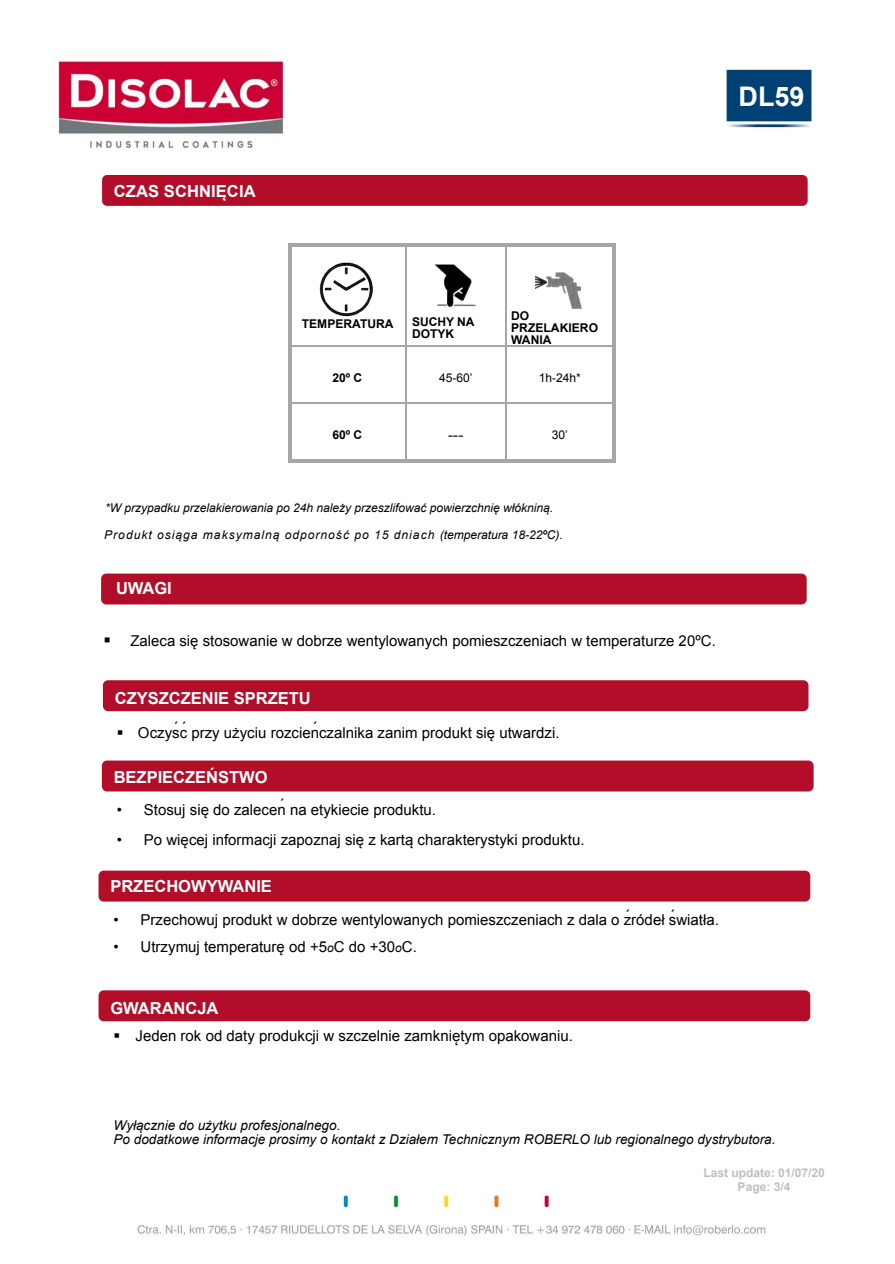
<style>
.page{position:relative;width:895px;height:1264px;background:#fff}
.page>*{position:absolute;margin:0;border:0;box-sizing:border-box;transform-origin:0 0}
.t1{font:700 27px "Arial";color:#fff}
.t2{font:700 16.5px "Arial";letter-spacing:-.005em;color:#fff}
.t3{font:15px "Arial";color:#000}
.t4{font:italic 13.5px/14px "Arial";color:#000}
.t5{font:italic 12px "Arial";letter-spacing:-.005em;color:#000}
.t6{font:italic 12px "Arial";letter-spacing:.08em;color:#000}
.t7{font:700 12px/12px "Arial";color:#000}
.t8{font:700 12px/13.8px "Arial";letter-spacing:-.005em;color:#bfbfbf;text-align:center}
.t9{font:12px "Arial";letter-spacing:-.005em;color:#000}
.s1{font-style:italic;font-size:12px}
</style>
<div class="page">
<img style="left:53px;top:55px;width:233px;height:94px">
<img style="left:137px;top:1194px;width:629px;height:42px">
<img style="left:725px;top:68px;width:90px;height:60px">
<img style="left:320px;top:262px;width:53px;height:54px">
<img style="left:535px;top:272px;width:47px;height:37px">
<hr style="left:291px;top:243px;width:114px;height:3px;background:#a6a6a6">
<hr style="left:408px;top:243px;width:97px;height:3px;background:#a6a6a6">
<hr style="left:508px;top:243px;width:104px;height:3px;background:#a6a6a6">
<hr style="left:288px;top:246px;width:3px;height:100px;background:#a6a6a6">
<hr style="left:405px;top:246px;width:1px;height:100px;background:#a6a6a6">
<hr style="left:505px;top:246px;width:1px;height:100px;background:#a6a6a6">
<hr style="left:612px;top:246px;width:3px;height:100px;background:#a6a6a6">
<hr style="left:291px;top:346px;width:114px;height:1px;background:#a6a6a6">
<hr style="left:406px;top:346px;width:99px;height:1px;background:#a6a6a6">
<hr style="left:506px;top:346px;width:106px;height:1px;background:#a6a6a6">
<hr style="left:288px;top:347px;width:3px;height:55px;background:#a6a6a6">
<hr style="left:405px;top:347px;width:1px;height:55px;background:#a6a6a6">
<hr style="left:505px;top:347px;width:1px;height:55px;background:#a6a6a6">
<hr style="left:612px;top:347px;width:3px;height:55px;background:#a6a6a6">
<hr style="left:291px;top:402px;width:114px;height:1px;background:#a6a6a6">
<hr style="left:406px;top:402px;width:99px;height:1px;background:#a6a6a6">
<hr style="left:506px;top:402px;width:106px;height:1px;background:#a6a6a6">
<hr style="left:288px;top:403px;width:3px;height:56px;background:#a6a6a6">
<hr style="left:291px;top:459px;width:114px;height:3px;background:#a6a6a6">
<hr style="left:405px;top:403px;width:1px;height:56px;background:#a6a6a6">
<hr style="left:408px;top:459px;width:97px;height:3px;background:#a6a6a6">
<hr style="left:505px;top:403px;width:1px;height:56px;background:#a6a6a6">
<hr style="left:508px;top:459px;width:104px;height:3px;background:#a6a6a6">
<hr style="left:612px;top:403px;width:3px;height:56px;background:#a6a6a6">
<img style="left:434px;top:264px;width:42px;height:43px">
<div style="left:102px;top:175px;width:705px;height:31px;background:#b20e29;border-radius:5px"></div>
<div style="left:101px;top:573px;width:705px;height:31px;background:#b20e29;border-radius:5px"></div>
<div style="left:102px;top:760px;width:711px;height:31px;background:#b20e29;border-radius:5px"></div>
<div style="left:98px;top:870px;width:712px;height:31px;background:#b20e29;border-radius:5px"></div>
<div style="left:98px;top:990px;width:712px;height:31px;background:#b20e29;border-radius:5px"></div>
<div style="left:103px;top:680px;width:705px;height:31px;background:#b20e29;border-radius:5px"></div>
<p class="t2" style="left:114px;top:185px;width:143px">CZAS SCHNIĘCIA</p>
<h1 class="t1" style="left:738px;top:87px;width:68px">DL59</h1>
<p class="t7" style="left:302px;top:318px;width:93px">TEMPERATURA</p>
<p class="t7" style="left:412px;top:317px;width:64px">SUCHY NA<br>DOTYK</p>
<p class="t7" style="left:511px;top:310px;width:88px">DO<br>PRZELAKIERO<br>WANIA</p>
<p class="t7" style="left:332px;top:373px;width:31px">20º C</p>
<p class="t9" style="left:439px;top:373px;width:35px">45-60’</p>
<p class="t9" style="left:538px;top:373px;width:43px">1h-24h*</p>
<p class="t7" style="left:332px;top:429px;width:31px">60º C</p>
<p class="t3" style="left:448px;top:429px;width:17px">---</p>
<p class="t9" style="left:551px;top:430px;width:17px">30’</p>
<p class="t5" style="left:105px;top:503px;width:449px">*W przypadku przelakierowania po 24h należy przeszlifować powierzchnię włókniną.</p>
<p class="t6" style="left:104px;top:530px;width:460px">Produkt osiąga maksymalną odporność po 15 dniach (temperatura 18-22ºC).</p>
<p class="t2" style="left:116px;top:582px;width:57px">UWAGI</p>
<p class="t3" style="left:103px;top:634px;width:614px">▪ Zaleca się stosowanie w dobrze wentylowanych pomieszczeniach w temperaturze 20ºC.</p>
<p class="t2" style="left:115px;top:691px;width:198px">CZYSZCZENIE SPRZĘTU</p>
<p class="t3" style="left:117px;top:726px;width:444px">▪ Oczyść przy uż yciu rozcieńczalnika zanim produkt się utwardzi.</p>
<p class="t2" style="left:114px;top:770px;width:155px">BEZPIECZEŃSTWO</p>
<p class="t3" style="left:117px;top:803px;width:320px">• Stosuj się do zaleceń na etykiecie produktu.</p>
<p class="t3" style="left:117px;top:833px;width:469px">• Po więcej informacji zapoznaj się z kartą charakterystyki produktu.</p>
<p class="t2" style="left:110px;top:879px;width:163px">PRZECHOWYWANIE</p>
<p class="t3" style="left:114px;top:914px;width:606px">• Przechowuj produkt w dobrze wentylowanych pomieszczeniach z dala o źródeł światła.</p>
<p class="t3" style="left:114px;top:941px;width:304px">• Utrzymuj temperaturę od +5<span class="s1">o</span>C do +30<span class="s1">o</span>C.</p>
<p class="t2" style="left:110px;top:1001px;width:110px">GWARANCJA</p>
<p class="t3" style="left:114px;top:1030px;width:461px">▪ Jeden rok od daty produkcji w szczelnie zamkniętym opakowaniu.</p>
<p class="t4" style="left:114px;top:1119px;width:663px">Wyłącznie do użytku profesjonalnego.<br>Po dodatkowe informacje prosimy o kontakt z Działem Technicznym ROBERLO lub regionalnego dystrybutora.</p>
<p class="t8" style="left:703px;top:1166px;width:123px">Last update: 01/07/20<br>Page: 3/4</p>
</div>
